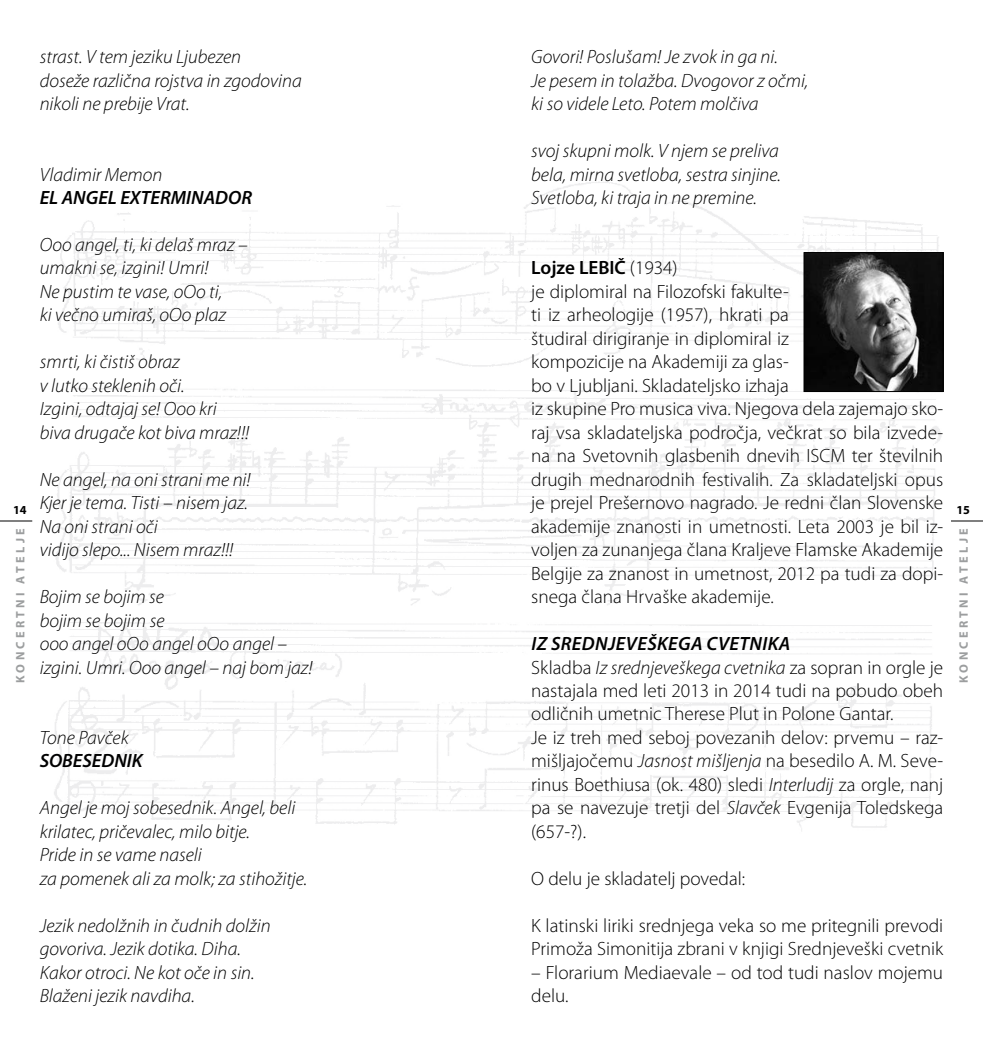
<style>
.page{position:relative;width:983px;height:1042px;background:#fff}
.page>*{position:absolute;margin:0;border:0;box-sizing:border-box;transform-origin:0 0}
.body-prvi{font:300 19.25px/23.4px "Myriad Pro";color:#000}
.body-prvi-2{font:italic 300 19.25px "Myriad Pro";color:#000}
.body-prvi-3{font:italic 600 19.25px "Myriad Pro";color:#000}
.body-prvi-4{font:italic 600 19.25px "Myriad Pro";letter-spacing:.02em;color:#000}
.body-prvi-5{font:600 19.25px "Myriad Pro";color:#000}
.t1{font:700 12.25px "Myriad Pro";letter-spacing:.27em;color:#9c9e9f}
.t2{font:700 12.25px "Myriad Pro";color:#000}
.s1{font-weight:300}
.s2{font-style:italic}
</style>
<div class="page">
<hr style="left:0;top:521px;width:32px;height:1px;background:#000">
<hr style="left:950px;top:521px;width:32px;height:1px;background:#000">
<img style="left:54px;top:182px;width:890px;height:649px">
<img style="left:805px;top:254px;width:136px;height:136px">
<div style="left:803px;top:252px;width:140px;height:140px;border:1px solid #000"></div>
<p class="body-prvi-2" style="left:40px;top:47px;width:203px">strast. V tem jeziku Ljubezen</p>
<p class="body-prvi-2" style="left:40px;top:70px;width:263px">doseže različna rojstva in zgodovina</p>
<p class="body-prvi-2" style="left:40px;top:93px;width:151px">nikoli ne prebije Vrat.</p>
<p class="body-prvi-2" style="left:531px;top:47px;width:248px">Govori! Poslušam! Je zvok in ga ni.</p>
<p class="body-prvi-2" style="left:531px;top:70px;width:279px">Je pesem in tolažba. Dvogovor z očmi,</p>
<p class="body-prvi-2" style="left:531px;top:93px;width:229px">ki so videle Leto. Potem molčiva</p>
<p class="body-prvi-2" style="left:531px;top:140px;width:249px">svoj skupni molk. V njem se preliva</p>
<p class="body-prvi-2" style="left:531px;top:164px;width:251px">bela, mirna svetloba, sestra sinjine.</p>
<p class="body-prvi-2" style="left:531px;top:187px;width:227px">Svetloba, ki traja in ne premine.</p>
<p class="body-prvi-2" style="left:40px;top:164px;width:124px">Vladimir Memon</p>
<p class="body-prvi-3" style="left:40px;top:187px;width:214px">EL ANGEL EXTERMINADOR</p>
<p class="body-prvi-2" style="left:40px;top:234px;width:209px">Ooo angel, ti, ki delaš mraz –</p>
<p class="body-prvi-2" style="left:40px;top:258px;width:170px">umakni se, izgini! Umri!</p>
<p class="body-prvi-2" style="left:40px;top:281px;width:184px">Ne pustim te vase, oOo ti,</p>
<p class="body-prvi-2" style="left:40px;top:305px;width:188px">ki večno umiraš, oOo plaz</p>
<p class="body-prvi-2" style="left:40px;top:352px;width:142px">smrti, ki čistiš obraz</p>
<p class="body-prvi-2" style="left:40px;top:375px;width:146px">v lutko steklenih oči.</p>
<p class="body-prvi-2" style="left:40px;top:399px;width:178px">Izgini, odtajaj se! Ooo kri</p>
<p class="body-prvi-2" style="left:40px;top:422px;width:211px">biva drugače kot biva mraz!!!</p>
<p class="body-prvi-2" style="left:40px;top:469px;width:212px">Ne angel, na oni strani me ni!</p>
<p class="body-prvi-2" style="left:40px;top:492px;width:210px">Kjer je tema. Tisti – nisem jaz.</p>
<p class="body-prvi-2" style="left:40px;top:516px;width:119px">Na oni strani oči</p>
<p class="body-prvi-2" style="left:40px;top:539px;width:195px">vidijo slepo... Nisem mraz!!!</p>
<p class="body-prvi-2" style="left:40px;top:586px;width:126px">Bojim se bojim se</p>
<p class="body-prvi-2" style="left:40px;top:610px;width:126px">bojim se bojim se</p>
<p class="body-prvi-2" style="left:40px;top:633px;width:249px">ooo angel oOo angel oOo angel –</p>
<p class="body-prvi-2" style="left:40px;top:657px;width:274px">izgini. Umri. Ooo angel – naj bom jaz!</p>
<p class="body-prvi-5" style="left:531px;top:257px;width:148px">Lojze LEBIČ <span class="s1">(1934)</span></p>
<p class="body-prvi" style="left:531px;top:280px;width:413px">je diplomiral na Filozofski fakulte-<br>ti iz arheologije (1957), hkrati pa<br>študiral dirigiranje in diplomiral iz<br>kompozicije na Akademiji za glas-<br>bo v Ljubljani. Skladateljsko izhaja<br>iz skupine Pro musica viva. Njegova dela zajemajo sko&shy;raj vsa skladateljska področja, večkrat so bila izvede&shy;na na Svetovnih glasbenih dnevih ISCM ter številnih drugih mednarodnih festivalih. Za skladateljski opus je prejel Prešernovo nagrado. Je redni član Slovenske akademije znanosti in umetnosti. Leta 2003 je bil iz&shy;voljen za zunanjega člana Kraljeve Flamske Akademije Belgije za znanost in umetnost, 2012 pa tudi za dopi&shy;snega člana Hrvaške akademije.</p>
<p class="body-prvi-4" style="left:531px;top:633px;width:260px">IZ SREDNJEVEŠKEGA CVETNIKA</p>
<p class="body-prvi" style="left:531px;top:656px;width:413px;text-align:justify">Skladba <span class="s2">Iz srednjeveškega cvetnika</span> za sopran in orgle je nastajala med leti 2013 in 2014 tudi na pobudo obeh odličnih umetnic Therese Plut in Polone Gantar.</p>
<p class="body-prvi" style="left:531px;top:726px;width:413px;text-align:justify">Je iz treh med seboj povezanih delov: prvemu – raz&shy;mišljajočemu <span class="s2">Jasnost mišljenja</span> na besedilo A. M. Seve&shy;rinus Boethiusa (ok. 480) sledi <span class="s2">Interludij</span> za orgle, nanj pa se navezuje tretji del <span class="s2">Slavček</span> Evgenija Toledskega (657-?).</p>
<p class="body-prvi" style="left:531px;top:867px;width:215px">O delu je skladatelj povedal:</p>
<p class="body-prvi" style="left:531px;top:914px;width:413px">K latinski liriki srednjega veka so me pritegnili prevodi<br>Primoža Simonitija zbrani v knjigi Srednjeveški cvetnik</p>
<p class="body-prvi" style="left:531px;top:961px;width:413px">– Florarium Mediaevale – od tod tudi naslov mojemu delu.</p>
<p class="t2" style="left:13px;top:502px;width:15px">14</p>
<p class="t2" style="left:956px;top:502px;width:15px">15</p>
<p class="t1" style="left:13px;top:683px;width:156px;rotate:-90deg">KONCERTNI ATELJE</p>
<p class="t1" style="left:956px;top:683px;width:156px;rotate:-90deg">KONCERTNI ATELJE</p>
<p class="body-prvi-2" style="left:40px;top:727px;width:90px">Tone Pavček</p>
<p class="body-prvi-3" style="left:40px;top:750px;width:104px">SOBESEDNIK</p>
<p class="body-prvi-2" style="left:40px;top:798px;width:257px">Angel je moj sobesednik. Angel, beli</p>
<p class="body-prvi-2" style="left:40px;top:821px;width:212px">krilatec, pričevalec, milo bitje.</p>
<p class="body-prvi-2" style="left:40px;top:844px;width:164px">Pride in se vame naseli</p>
<p class="body-prvi-2" style="left:40px;top:868px;width:269px">za pomenek ali za molk; za stihožitje.</p>
<p class="body-prvi-2" style="left:40px;top:915px;width:232px">Jezik nedolžnih in čudnih dolžin</p>
<p class="body-prvi-2" style="left:40px;top:938px;width:202px">govoriva. Jezik dotika. Diha.</p>
<p class="body-prvi-2" style="left:40px;top:962px;width:216px">Kakor otroci. Ne kot oče in sin.</p>
<p class="body-prvi-2" style="left:40px;top:985px;width:156px">Blaženi jezik navdiha.</p>
</div>
